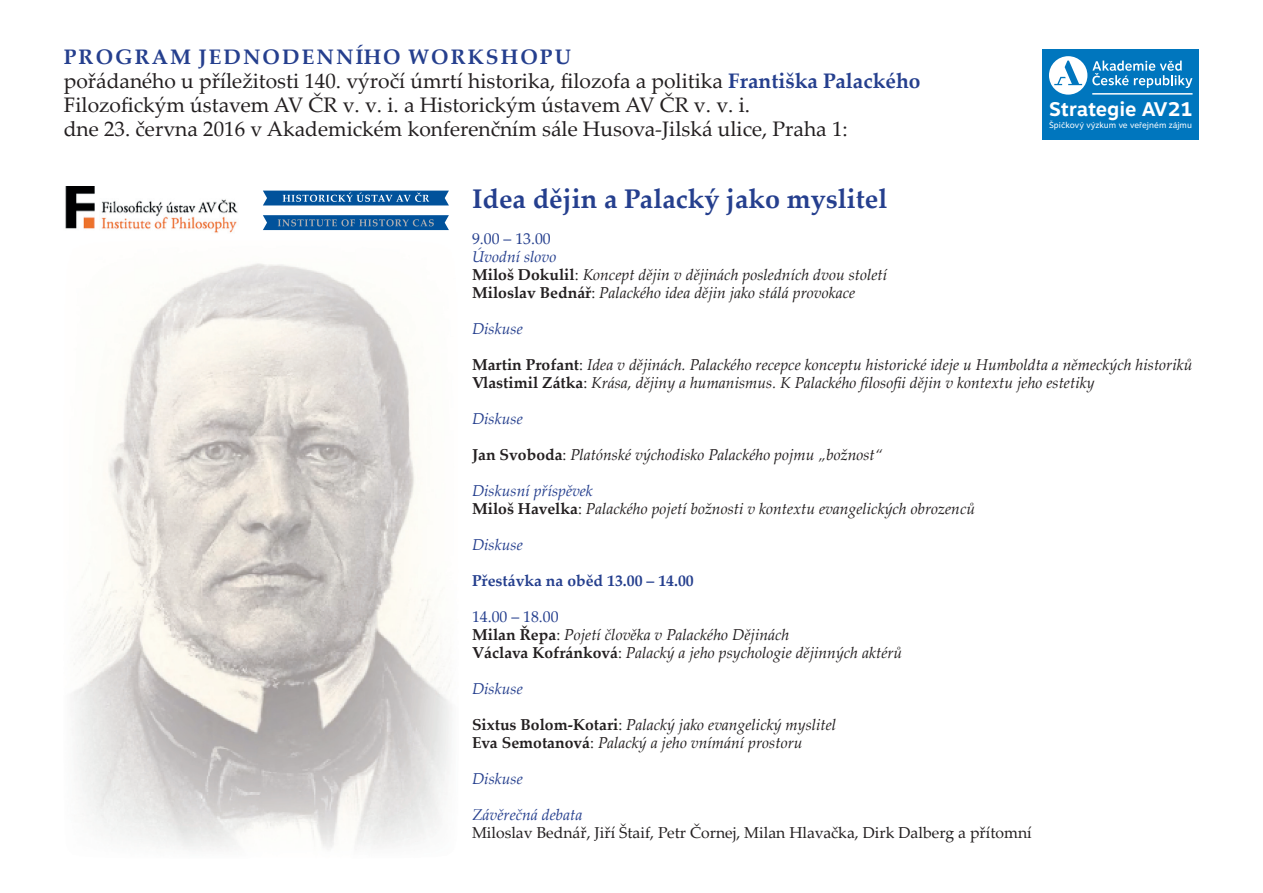
<style>
.page{position:relative;width:1263px;height:893px;background:#fff}
.page>*{position:absolute;margin:0;border:0;box-sizing:border-box;transform-origin:0 0}
.t1{font:700 27px "Palatino Linotype";color:#253f8e}
.t2{font:21px/24px "Palatino Linotype";color:#231f20}
.t3{font:700 19.65px "Motiva Sans";letter-spacing:-.01em;color:#fff}
.t4{font:italic 15.75px/18px "Palatino Linotype";color:#231f20}
.t5{font:15.75px "Palatino Linotype";color:#231f20}
.t6{font:italic 15.75px "Palatino Linotype";color:#253f8e}
.t7{font:700 15.75px "Palatino Linotype";color:#253f8e}
.t8{font:15.75px "Palatino Linotype";color:#253f8e}
.t9{font:8.25px "Motiva Sans";color:#fff}
.s1{font-weight:700;color:#253f8e}
.s2{color:#253f8e}
.s3{font-weight:700;font-style:normal}
.s4{font-style:normal}
.s5{font-style:normal;color:#253f8e}
</style>
<div class="page">
<img style="left:73px;top:263px;width:379px;height:587px">
<img style="left:65px;top:186px;width:173px;height:47px">
<svg style="left:263px;top:191px;width:186px;height:14px;background:#256ba9"></svg>
<svg style="left:263px;top:215px;width:186px;height:15px;background:#1e62a0"></svg>
<div style="left:1042px;top:49px;width:157px;height:91px;background:#0076be"></div>
<svg style="left:1049px;top:56px;width:143px;height:39px"></svg>
<hr style="left:1092px;top:93px;width:100px;height:2px;background:#fff">
<p class="t2" style="left:64px;top:44px;width:858px"><span class="s1">PROGRAM JEDNODENNÍHO WORKSHOPU<br></span>pořádaného u příležitosti 140. výročí úmrtí historika, filozofa a politika <span class="s1">Františka Palackého </span>Filozofickým ústavem AV ČR v. v. i. a Historickým ústavem AV ČR v. v. i.<br>dne 23. června 2016 v Akademickém konferenčním sále Husova-Jilská ulice, Praha 1:</p>
<p class="t3" style="left:1049px;top:95px;width:145px">Strategie AV21</p>
<p class="t9" style="left:1049px;top:119px;width:144px">Špičkový výzkum ve veřejném zájmu</p>
<h1 class="t1" style="left:472px;top:180px;width:417px">Idea dějin a Palacký jako myslitel</h1>
<p class="t8" style="left:472px;top:228px;width:80px">9.00 – 13.00</p>
<p class="t4" style="left:472px;top:247px;width:417px"><span class="s2">Úvodní slovo<br></span><span class="s3">Miloš Dokulil</span><span class="s4">:</span> Koncept dějin v dějinách posledních dvou století<br><span class="s3">Miloslav Bednář</span><span class="s4">:</span> Palackého idea dějin jako stálá provokace</p>
<p class="t6" style="left:472px;top:318px;width:52px">Diskuse</p>
<p class="t4" style="left:472px;top:355px;width:722px"><span class="s3">Martin Profant</span><span class="s4">:</span> Idea v dějinách. Palackého recepce konceptu historické ideje u Humboldta a německých historiků<br><span class="s3">Vlastimil Zátka</span><span class="s4">:</span> Krása, dějiny a humanismus. K Palackého filosofii dějin v kontextu jeho estetiky</p>
<p class="t6" style="left:472px;top:408px;width:52px">Diskuse</p>
<p class="t4" style="left:472px;top:445px;width:412px"><span class="s3">Jan Svoboda</span><span class="s4">:</span> Platónské východisko Palackého pojmu „božnost“</p>
<p class="t4" style="left:472px;top:481px;width:505px"><span class="s2">Diskusní příspěvek<br></span><span class="s3">Miloš Havelka</span><span class="s4">:</span> Palackého pojetí božnosti v kontextu evangelických obrozenců</p>
<p class="t6" style="left:472px;top:534px;width:52px">Diskuse</p>
<p class="t7" style="left:472px;top:570px;width:223px">Přestávka na oběd 13.00 – 14.00</p>
<p class="t4" style="left:472px;top:607px;width:432px"><span class="s5">14.00 – 18.00<br></span><span class="s3">Milan Řepa</span><span class="s4">:</span> Pojetí člověka v Palackého Dějinách<br><span class="s3">Václava Kofránková</span><span class="s4">:</span> Palacký a jeho psychologie dějinných aktérů</p>
<p class="t6" style="left:472px;top:678px;width:52px">Diskuse</p>
<p class="t4" style="left:472px;top:715px;width:366px"><span class="s3">Sixtus Bolom-Kotari</span><span class="s4">:</span> Palacký jako evangelický myslitel<br><span class="s3">Eva Semotanová</span><span class="s4">:</span> Palacký a jeho vnímání prostoru</p>
<p class="t6" style="left:472px;top:768px;width:52px">Diskuse</p>
<p class="t6" style="left:472px;top:804px;width:112px">Závěrečná debata</p>
<p class="t5" style="left:472px;top:822px;width:561px">Miloslav Bednář, Jiří Štaif, Petr Čornej, Milan Hlavačka, Dirk Dalberg a přítomní</p>
</div>
